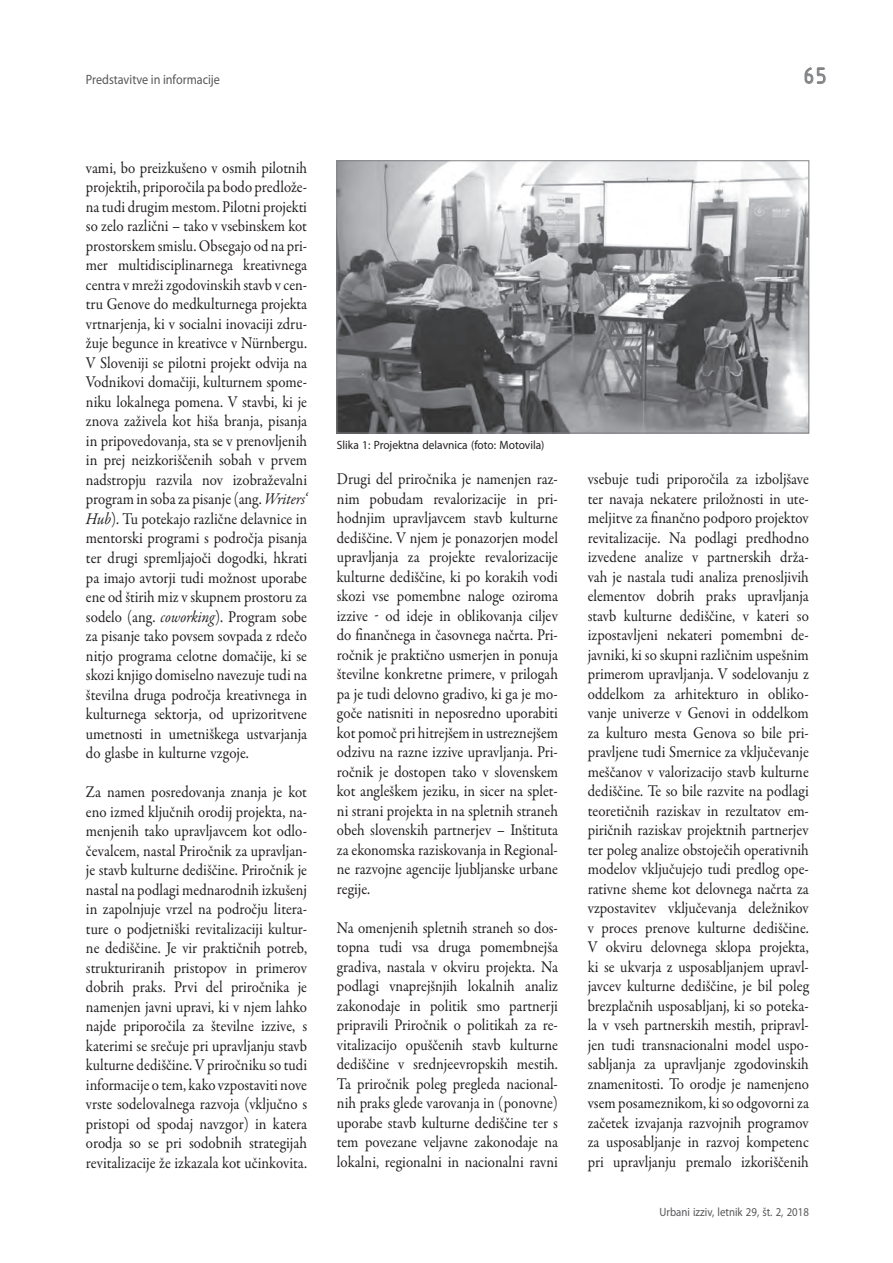
<style>
.page{position:relative;width:893px;height:1263px;background:#fff}
.page>*{position:absolute;margin:0;border:0;box-sizing:border-box;transform-origin:0 0}
.t1{font:24px "ISOCTEUR";color:#808285}
.t2{font:16.5px/19.5px "Garamond Premr Pro";color:#231f20;text-align:justify;scale:.9 1}
.t3{font:13.5px "Myriad Pro";color:#57585a;scale:.9 1}
.t4{font:12px "Myriad Pro";color:#231f20;scale:.95 1}
.t5{font:12px "Myriad Pro";color:#57585a;scale:.9 1}
.s1{font-style:italic}
</style>
<div class="page">
<svg style="left:804px;top:67px;width:22px;height:17px"></svg>
<img style="left:338px;top:162px;width:469px;height:269px">
<div style="left:336px;top:160px;width:473px;height:273px;border:1px solid #808285"></div>
<p class="t3" style="left:86px;top:72px;width:150px">Predstavitve in informacije</p>
<h1 class="t1" style="left:800px;top:60px;width:31px">65</h1>
<p class="t2" style="left:86px;top:158px;width:247px">vami, bo preizkušeno v osmih pilotnih projektih, priporočila pa bodo predlože&shy;na tudi drugim mestom. Pilotni projekti so zelo različni – tako v vsebinskem kot prostorskem smislu. Obsegajo od na pri&shy;mer multidisciplinarnega kreativnega centra v mreži zgodovinskih stavb v cen&shy;tru Genove do medkulturnega projekta vrtnarjenja, ki v socialni inovaciji zdru&shy;žuje begunce in kreativce v Nürnbergu.<br>V Sloveniji se pilotni projekt odvija na Vodnikovi domačiji, kulturnem spome&shy;niku lokalnega pomena. V stavbi, ki je znova zaživela kot hiša branja, pisanja in pripovedovanja, sta se v prenovljenih in prej neizkoriščenih sobah v prvem nadstropju razvila nov izobraževalni program in soba za pisanje (ang. <span class="s1">Writers‘ Hub</span>). Tu potekajo različne delavnice in mentorski programi s področja pisanja ter drugi spremljajoči dogodki, hkrati pa imajo avtorji tudi možnost uporabe ene od štirih miz v skupnem prostoru za sodelo (ang. <span class="s1">coworking</span>). Program sobe za pisanje tako povsem sovpada z rdečo nitjo programa celotne domačije, ki se skozi knjigo domiselno navezuje tudi na številna druga področja kreativnega in kulturnega sektorja, od uprizoritvene umetnosti in umetniškega ustvarjanja do glasbe in kulturne vzgoje.</p>
<p class="t2" style="left:86px;top:782px;width:247px">Za namen posredovanja znanja je kot eno izmed ključnih orodij projekta, na&shy;menjenih tako upravljavcem kot odlo&shy;čevalcem, nastal Priročnik za upravljan&shy;je stavb kulturne dediščine. Priročnik je nastal na podlagi mednarodnih izkušenj in zapolnjuje vrzel na področju litera&shy;ture o podjetniški revitalizaciji kultur&shy;ne dediščine. Je vir praktičnih potreb, strukturiranih pristopov in primerov dobrih praks. Prvi del priročnika je namenjen javni upravi, ki v njem lahko najde priporočila za številne izzive, s katerimi se srečuje pri upravljanju stavb kulturne dediščine. V priročniku so tudi informacije o tem, kako vzpostaviti nove vrste sodelovalnega razvoja (vključno s pristopi od spodaj navzgor) in katera orodja so se pri sodobnih strategijah revitalizacije že izkazala kot učinkovita.</p>
<p class="t4" style="left:337px;top:438px;width:220px">Slika 1: Projektna delavnica (foto: Motovila)</p>
<p class="t2" style="left:337px;top:469px;width:247px">Drugi del priročnika je namenjen raz&shy;nim pobudam revalorizacije in pri&shy;hodnjim upravljavcem stavb kulturne dediščine. V njem je ponazorjen model upravljanja za projekte revalorizacije kulturne dediščine, ki po korakih vodi skozi vse pomembne naloge oziroma izzive ‒ od ideje in oblikovanja ciljev do finančnega in časovnega načrta. Pri&shy;ročnik je praktično usmerjen in ponuja številne konkretne primere, v prilogah pa je tudi delovno gradivo, ki ga je mo&shy;goče natisniti in neposredno uporabiti kot pomoč pri hitrejšem in ustreznejšem odzivu na razne izzive upravljanja. Pri&shy;ročnik je dostopen tako v slovenskem kot angleškem jeziku, in sicer na splet&shy;ni strani projekta in na spletnih straneh obeh slovenskih partnerjev – Inštituta za ekonomska raziskovanja in Regional&shy;ne razvojne agencije ljubljanske urbane regije.</p>
<p class="t2" style="left:337px;top:918px;width:247px">Na omenjenih spletnih straneh so dos&shy;topna tudi vsa druga pomembnejša gradiva, nastala v okviru projekta. Na podlagi vnaprejšnjih lokalnih analiz zakonodaje in politik smo partnerji pripravili Priročnik o politikah za re&shy;vitalizacijo opuščenih stavb kulturne dediščine v srednjeevropskih mestih.<br>Ta priročnik poleg pregleda nacional&shy;nih praks glede varovanja in (ponovne) uporabe stavb kulturne dediščine ter s tem povezane veljavne zakonodaje na lokalni, regionalni in nacionalni ravni</p>
<p class="t2" style="left:588px;top:469px;width:247px">vsebuje tudi priporočila za izboljšave ter navaja nekatere priložnosti in ute&shy;meljitve za finančno podporo projektov revitalizacije. Na podlagi predhodno izvedene analize v partnerskih drža&shy;vah je nastala tudi analiza prenosljivih elementov dobrih praks upravljanja stavb kulturne dediščine, v kateri so izpostavljeni nekateri pomembni de&shy;javniki, ki so skupni različnim uspešnim primerom upravljanja. V sodelovanju z oddelkom za arhitekturo in obliko&shy;vanje univerze v Genovi in oddelkom za kulturo mesta Genova so bile pri&shy;pravljene tudi Smernice za vključevanje meščanov v valorizacijo stavb kulturne dediščine. Te so bile razvite na podlagi teoretičnih raziskav in rezultatov em&shy;piričnih raziskav projektnih partnerjev ter poleg analize obstoječih operativnih modelov vključujejo tudi predlog ope&shy;rativne sheme kot delovnega načrta za vzpostavitev vključevanja deležnikov v proces prenove kulturne dediščine.<br>V okviru delovnega sklopa projekta, ki se ukvarja z usposabljanjem upravl&shy;javcev kulturne dediščine, je bil poleg brezplačnih usposabljanj, ki so poteka&shy;la v vseh partnerskih mestih, pripravl&shy;jen tudi transnacionalni model uspo&shy;sabljanja za upravljanje zgodovinskih znamenitosti. To orodje je namenjeno vsem posameznikom, ki so odgovorni za začetek izvajanja razvojnih programov za usposabljanje in razvoj kompetenc pri upravljanju premalo izkoriščenih</p>
<p class="t5" style="left:659px;top:1205px;width:168px">Urbani izziv, letnik 29, št. 2, 2018</p>
</div>
